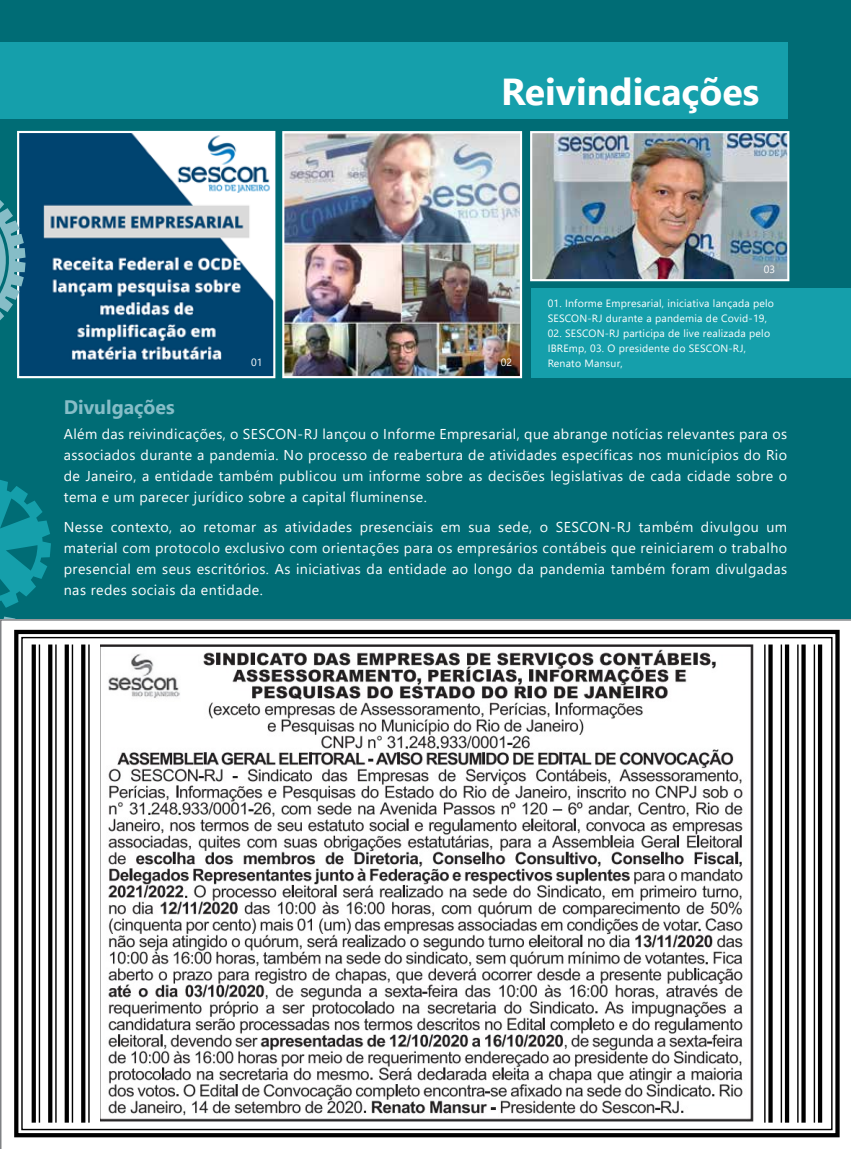
<style>
.page{position:relative;width:851px;height:1149px;background:#fff}
.page>*{position:absolute;margin:0;border:0;box-sizing:border-box;transform-origin:0 0}
.t1{font:700 37.5px "Segoe UI";color:#fff}
.t2{font:700 19.5px "Segoe UI";color:#86bdc7}
.t3{font:14.25px/21px "Segoe UI";letter-spacing:.03em;color:#fff;text-align:justify}
.t4{font:10.5px/15px "Segoe UI";letter-spacing:.02em;color:#fff}
</style>
<div class="page">
<div style="left:0;top:0;width:850px;height:1148px;background:#006c75"></div>
<div style="left:531px;top:288px;width:319px;height:90px;background:#159fab"></div>
<div style="left:0;top:42px;width:787px;height:77px;background:#159fab"></div>
<img style="left:20px;top:134px;width:252px;height:241px">
<div style="left:17px;top:131px;width:258px;height:247px;border:2px solid #fff"></div>
<img style="left:533px;top:134px;width:253px;height:144px">
<div style="left:530px;top:131px;width:259px;height:150px;border:2px solid #fff"></div>
<img style="left:285px;top:134px;width:234px;height:241px">
<div style="left:282px;top:131px;width:240px;height:247px;border:2px solid #fff"></div>
<svg style="left:0;top:176px;width:26px;height:168px"></svg>
<svg style="left:17px;top:366px;width:8px;height:13px"></svg>
<svg style="left:0;top:480px;width:51px;height:139px"></svg>
<svg style="left:0;top:619px;width:850px;height:529px;background:#c5c5c5"></svg>
<h1 class="t1" style="left:501px;top:56px;width:259px">Reivindicações</h1>
<p class="t4" style="left:763px;top:261px;width:13px">03</p>
<p class="t4" style="left:547px;top:295px;width:228px">01. Informe Empresarial, iniciativa lançada pelo<br>SESCON-RJ durante a pandemia de Covid-19,</p>
<p class="t4" style="left:547px;top:325px;width:224px">02. SESCON-RJ participa de live realizada pelo<br>IBREmp, 03. O presidente do SESCON-RJ,</p>
<p class="t4" style="left:251px;top:353px;width:13px">01</p>
<p class="t4" style="left:501px;top:353px;width:13px">02</p>
<p class="t4" style="left:547px;top:355px;width:77px">Renato Mansur,</p>
<h2 class="t2" style="left:64px;top:388px;width:112px">Divulgações</h2>
<p class="t3" style="left:64px;top:422px;width:724px">Além das reivindicações, o SESCON-RJ lançou o Informe Empresarial, que abrange notícias relevantes para os associados durante a pandemia. No processo de reabertura de atividades específicas nos municípios do Rio de Janeiro, a entidade também publicou um informe sobre as decisões legislativas de cada cidade sobre o tema e um parecer jurídico sobre a capital fluminense.</p>
<p class="t3" style="left:64px;top:514px;width:724px">Nesse contexto, ao retomar as atividades presenciais em sua sede, o SESCON-RJ também divulgou um material com protocolo exclusivo com orientações para os empresários contábeis que reiniciarem o trabalho presencial em seus escritórios. As iniciativas da entidade ao longo da pandemia também foram divulgadas nas redes sociais da entidade.</p>
</div>
